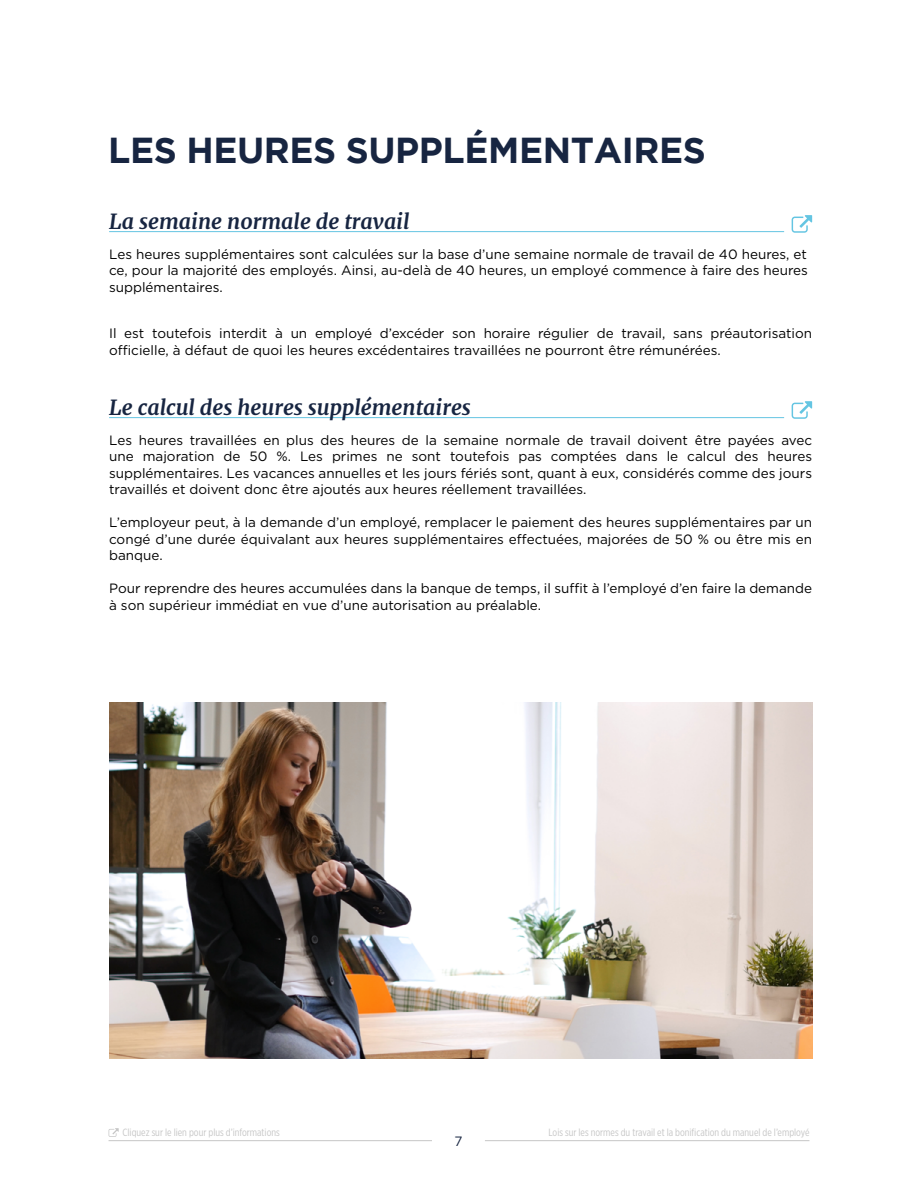
<style>
.page{position:relative;width:918px;height:1188px;background:#fff}
.page>*{position:absolute;margin:0;border:0;box-sizing:border-box;transform-origin:0 0}
.t1{font:700 36px "Gotham";letter-spacing:-.01em;color:#172541}
.t2{font:italic 700 21px "Merriweather";color:#172541}
.t3{font:13.5px/16.5px "Gotham";color:#000;text-align:justify}
.t4{font:13.5px "Gotham";color:#172541}
.t5{font:10.5px "Gotham X Narrow";color:#c6c6c6}
</style>
<div class="page">
<svg style="left:109px;top:1128px;width:10px;height:9px"></svg>
<hr style="left:109px;top:1140px;width:323px;height:1px;background:#c6c6c6">
<hr style="left:485px;top:1140px;width:324px;height:1px;background:#c6c6c6">
<hr style="left:109px;top:231px;width:675px;height:1px;background:#64c5e2">
<hr style="left:109px;top:417px;width:675px;height:1px;background:#64c5e2">
<svg style="left:792px;top:215px;width:20px;height:18px"></svg>
<svg style="left:792px;top:401px;width:20px;height:18px"></svg>
<img style="left:110px;top:702px;width:703px;height:356px">
<h1 class="t1" style="left:108px;top:130px;width:599px">LES HEURES SUPPLÉMENTAIRES</h1>
<h2 class="t2" style="left:109px;top:206px;width:302px">La semaine normale de travail</h2>
<p class="t3" style="left:109px;top:245px;width:700px">Les heures supplémentaires sont calculées sur la base d’une semaine normale de travail de 40 heures, et ce, pour la majorité des employés. Ainsi, au-delà de 40 heures, un employé commence à faire des heures supplémentaires.</p>
<p class="t3" style="left:109px;top:325px;width:705px">Il est toutefois interdit à un employé d’excéder son horaire régulier de travail, sans préautorisation officielle, à défaut de quoi les heures excédentaires travaillées ne pourront être rémunérées.</p>
<h2 class="t2" style="left:109px;top:392px;width:363px">Le calcul des heures supplémentaires</h2>
<p class="t3" style="left:109px;top:431px;width:705px">Les heures travaillées en plus des heures de la semaine normale de travail doivent être payées avec une majoration de 50 %. Les primes ne sont toutefois pas comptées dans le calcul des heures supplémentaires. Les vacances annuelles et les jours fériés sont, quant à eux, considérés comme des jours travaillés et doivent donc être ajoutés aux heures réellement travaillées.</p>
<p class="t3" style="left:109px;top:514px;width:705px">L’employeur peut, à la demande d’un employé, remplacer le paiement des heures supplémentaires par un congé d’une durée équivalant aux heures supplémentaires effectuées, majorées de 50 % ou être mis en banque.</p>
<p class="t3" style="left:109px;top:580px;width:705px">Pour reprendre des heures accumulées dans la banque de temps, il suffit à l’employé d’en faire la demande à son supérieur immédiat en vue d’une autorisation au préalable.</p>
<p class="t5" style="left:123px;top:1127px;width:159px">Cliquez sur le lien pour plus d’informations</p>
<p class="t5" style="left:548px;top:1127px;width:263px">Lois sur les normes du travail et la bonification du manuel de l’employé</p>
<p class="t4" style="left:454px;top:1132px;width:10px">7</p>
</div>
